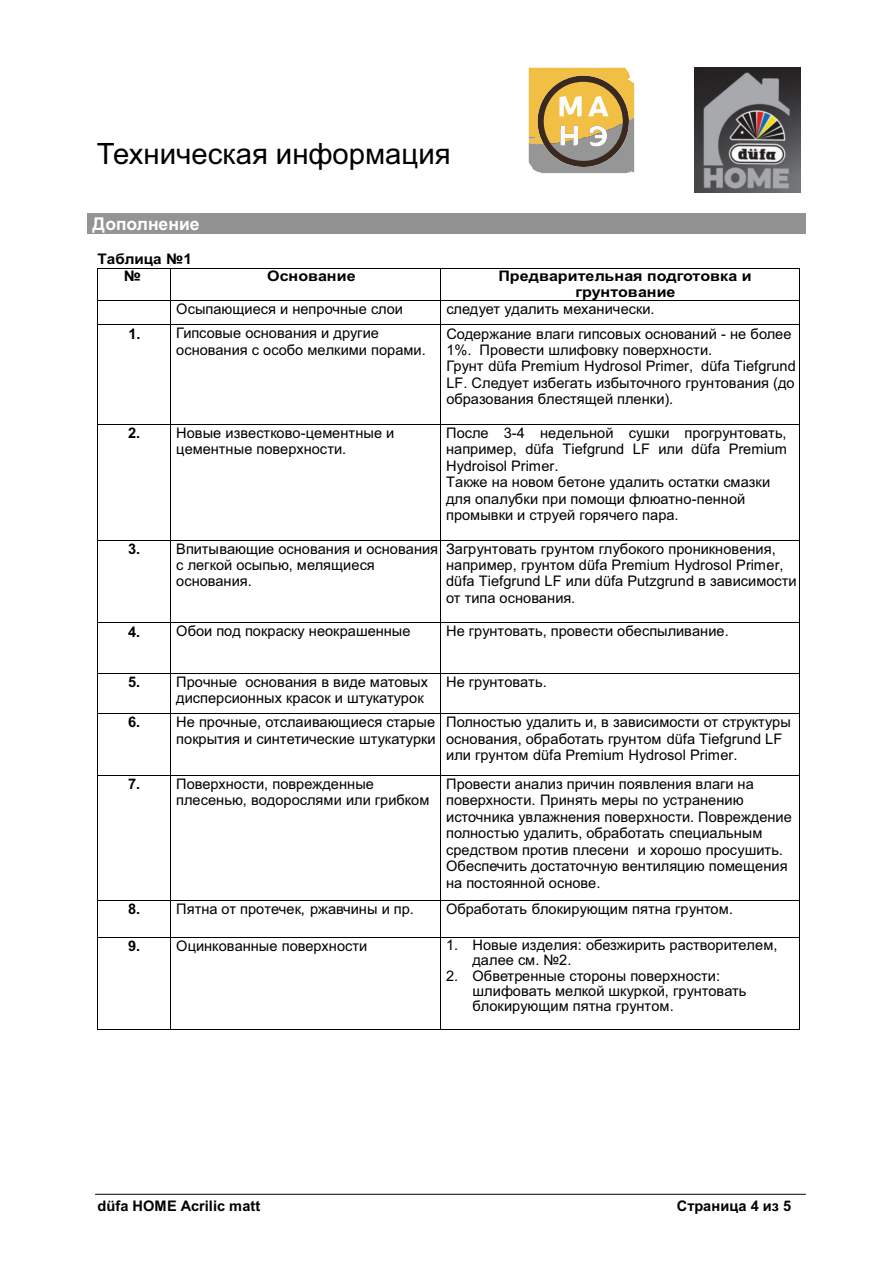
<style>
.page{position:relative;width:893px;height:1263px;background:#fff}
.page>*{position:absolute;margin:0;border:0;box-sizing:border-box;transform-origin:0 0}
.t1{font:29.4px "Arial";color:#000}
.t2{font:700 17.55px "Arial";color:#fff}
.t3{font:14.55px/16.4px "Arial";color:#000}
.t4{font:700 14.55px "Arial";color:#000}
.t5{font:700 14.55px/15.6px "Arial";color:#000;text-align:center;scale:1.1 1}
.t6{font:700 14.55px/16.8px "Arial";color:#000;scale:1.05 1}
</style>
<div class="page">
<hr style="left:95px;top:1194px;width:710px;height:1px;background:#000">
<img style="left:695px;top:68px;width:105px;height:124px">
<div style="left:88px;top:213px;width:112px;height:21px;background:#949494"></div>
<div style="left:200px;top:213px;width:606px;height:21px;background:#929292"></div>
<hr style="left:98px;top:268px;width:73px;height:1px;background:#000">
<hr style="left:171px;top:268px;width:269px;height:1px;background:#000">
<hr style="left:441px;top:268px;width:358px;height:1px;background:#000">
<hr style="left:97px;top:268px;width:1px;height:32px;background:#000">
<hr style="left:171px;top:268px;width:1px;height:32px;background:#000">
<hr style="left:440px;top:268px;width:1px;height:32px;background:#000">
<hr style="left:799px;top:268px;width:1px;height:32px;background:#000">
<hr style="left:98px;top:300px;width:73px;height:1px;background:#000">
<hr style="left:171px;top:300px;width:269px;height:1px;background:#000">
<hr style="left:441px;top:300px;width:358px;height:1px;background:#000">
<svg style="left:97px;top:300px;width:1px;height:25px"></svg>
<hr style="left:98px;top:324px;width:73px;height:1px;background:#000">
<hr style="left:171px;top:324px;width:269px;height:1px;background:#000">
<svg style="left:440px;top:300px;width:1px;height:25px"></svg>
<hr style="left:441px;top:324px;width:358px;height:1px;background:#000">
<svg style="left:799px;top:300px;width:1px;height:25px"></svg>
<hr style="left:97px;top:325px;width:1px;height:99px;background:#000">
<hr style="left:171px;top:325px;width:1px;height:99px;background:#000">
<hr style="left:440px;top:325px;width:1px;height:99px;background:#000">
<hr style="left:799px;top:325px;width:1px;height:99px;background:#000">
<hr style="left:98px;top:424px;width:73px;height:1px;background:#000">
<hr style="left:171px;top:424px;width:269px;height:1px;background:#000">
<hr style="left:441px;top:424px;width:358px;height:1px;background:#000">
<hr style="left:97px;top:425px;width:1px;height:115px;background:#000">
<hr style="left:171px;top:425px;width:1px;height:115px;background:#000">
<hr style="left:440px;top:425px;width:1px;height:115px;background:#000">
<hr style="left:799px;top:425px;width:1px;height:115px;background:#000">
<hr style="left:98px;top:540px;width:73px;height:1px;background:#000">
<hr style="left:171px;top:540px;width:269px;height:1px;background:#000">
<hr style="left:441px;top:540px;width:358px;height:1px;background:#000">
<hr style="left:97px;top:540px;width:1px;height:82px;background:#000">
<hr style="left:171px;top:540px;width:1px;height:82px;background:#000">
<hr style="left:440px;top:540px;width:1px;height:82px;background:#000">
<hr style="left:799px;top:540px;width:1px;height:82px;background:#000">
<hr style="left:98px;top:622px;width:73px;height:1px;background:#000">
<hr style="left:171px;top:622px;width:269px;height:1px;background:#000">
<hr style="left:441px;top:622px;width:358px;height:1px;background:#000">
<hr style="left:97px;top:623px;width:1px;height:50px;background:#000">
<hr style="left:171px;top:623px;width:1px;height:50px;background:#000">
<hr style="left:440px;top:623px;width:1px;height:50px;background:#000">
<hr style="left:799px;top:623px;width:1px;height:50px;background:#000">
<hr style="left:98px;top:673px;width:73px;height:1px;background:#000">
<hr style="left:171px;top:673px;width:269px;height:1px;background:#000">
<hr style="left:441px;top:673px;width:358px;height:1px;background:#000">
<hr style="left:97px;top:674px;width:1px;height:39px;background:#000">
<hr style="left:171px;top:674px;width:1px;height:39px;background:#000">
<hr style="left:440px;top:674px;width:1px;height:39px;background:#000">
<hr style="left:799px;top:674px;width:1px;height:39px;background:#000">
<hr style="left:98px;top:713px;width:73px;height:1px;background:#000">
<hr style="left:171px;top:713px;width:269px;height:1px;background:#000">
<hr style="left:441px;top:713px;width:358px;height:1px;background:#000">
<hr style="left:97px;top:714px;width:1px;height:61px;background:#000">
<hr style="left:171px;top:714px;width:1px;height:61px;background:#000">
<hr style="left:440px;top:714px;width:1px;height:61px;background:#000">
<hr style="left:799px;top:714px;width:1px;height:61px;background:#000">
<hr style="left:98px;top:775px;width:73px;height:1px;background:#000">
<hr style="left:171px;top:775px;width:269px;height:1px;background:#000">
<hr style="left:441px;top:775px;width:358px;height:1px;background:#000">
<hr style="left:97px;top:776px;width:1px;height:124px;background:#000">
<hr style="left:171px;top:776px;width:1px;height:124px;background:#000">
<hr style="left:440px;top:776px;width:1px;height:124px;background:#000">
<hr style="left:799px;top:776px;width:1px;height:124px;background:#000">
<hr style="left:98px;top:900px;width:73px;height:1px;background:#000">
<hr style="left:171px;top:900px;width:269px;height:1px;background:#000">
<hr style="left:441px;top:900px;width:358px;height:1px;background:#000">
<hr style="left:97px;top:901px;width:1px;height:36px;background:#000">
<hr style="left:171px;top:901px;width:1px;height:36px;background:#000">
<hr style="left:440px;top:901px;width:1px;height:36px;background:#000">
<hr style="left:799px;top:901px;width:1px;height:36px;background:#000">
<hr style="left:98px;top:937px;width:73px;height:1px;background:#000">
<hr style="left:171px;top:937px;width:269px;height:1px;background:#000">
<hr style="left:441px;top:937px;width:358px;height:1px;background:#000">
<hr style="left:97px;top:937px;width:1px;height:92px;background:#000">
<hr style="left:98px;top:1029px;width:73px;height:1px;background:#000">
<hr style="left:171px;top:937px;width:1px;height:92px;background:#000">
<hr style="left:171px;top:1029px;width:269px;height:1px;background:#000">
<hr style="left:440px;top:937px;width:1px;height:92px;background:#000">
<hr style="left:441px;top:1029px;width:358px;height:1px;background:#000">
<hr style="left:799px;top:937px;width:1px;height:92px;background:#000">
<svg style="left:529px;top:67px;width:105px;height:106px;background:#bea468"></svg>
<h1 class="t1" style="left:97px;top:143px;width:355px">Техническая информация</h1>
<p class="t2" style="left:93px;top:217px;width:108px">Дополнение</p>
<p class="t6" style="left:124px;top:252px;width:66px;text-indent:-26px">Таблица №1 №</p>
<p class="t5" style="left:267px;top:270px;width:82px">Основание</p>
<p class="t5" style="left:498px;top:270px;width:232px">Предварительная подготовка и грунтование</p>
<p class="t3" style="left:176px;top:302px;width:228px">Осыпающиеся и непрочные слои</p>
<p class="t3" style="left:446px;top:302px;width:210px">следует удалить механически.</p>
<p class="t4" style="left:128px;top:328px;width:14px">1.</p>
<p class="t3" style="left:176px;top:326px;width:251px">Гипсовые основания и другие основания с особо мелкими порами.</p>
<p class="t3" style="left:446px;top:327px;width:351px">Содержание влаги гипсовых оснований - не более 1%. Провести шлифовку поверхности.<br>Грунт düfa Premium Hydrosol Primer, düfa Tiefgrund LF. Следует избегать избыточного грунтования (до образования блестящей пленки).</p>
<p class="t4" style="left:128px;top:428px;width:14px">2.</p>
<p class="t3" style="left:176px;top:426px;width:220px">Новые известково-цементные и цементные поверхности.</p>
<p class="t3" style="left:446px;top:426px;width:342px">После 3-4 недельной сушки прогрунтовать, например, düfa Tiefgrund LF или düfa Premium Hydroisol Primer.<br>Также на новом бетоне удалить остатки смазки для опалубки при помощи флюатно-пенной промывки и струей горячего пара.</p>
<p class="t4" style="left:128px;top:543px;width:14px">3.</p>
<p class="t3" style="left:176px;top:542px;width:263px">Впитывающие основания и основания с легкой осыпью, мелящиеся основания.</p>
<p class="t3" style="left:446px;top:542px;width:352px">Загрунтовать грунтом глубокого проникновения, например, грунтом düfa Premium Hydrosol Primer, düfa Tiefgrund LF или düfa Putzgrund в зависимости от типа основания.</p>
<p class="t4" style="left:128px;top:626px;width:14px">4.</p>
<p class="t3" style="left:176px;top:624px;width:236px">Обои под покраску неокрашенные</p>
<p class="t3" style="left:446px;top:624px;width:284px">Не грунтовать, провести обеспыливание.</p>
<p class="t4" style="left:128px;top:677px;width:14px">5.</p>
<p class="t3" style="left:176px;top:675px;width:253px">Прочные основания в виде матовых дисперсионных красок и штукатурок</p>
<p class="t3" style="left:446px;top:675px;width:102px">Не грунтовать.</p>
<p class="t4" style="left:128px;top:717px;width:14px">6.</p>
<p class="t3" style="left:176px;top:715px;width:261px">Не прочные, отслаивающиеся старые покрытия и синтетические штукатурки</p>
<p class="t3" style="left:446px;top:715px;width:346px">Полностью удалить и, в зависимости от структуры основания, обработать грунтом düfa Tiefgrund LF или грунтом düfa Premium Hydrosol Primer.</p>
<p class="t4" style="left:128px;top:779px;width:14px">7.</p>
<p class="t3" style="left:176px;top:777px;width:255px">Поверхности, поврежденные плесенью, водорослями или грибком</p>
<p class="t3" style="left:446px;top:777px;width:347px">Провести анализ причин появления влаги на поверхности. Принять меры по устранению источника увлажнения поверхности. Повреждение полностью удалить, обработать специальным средством против плесени и хорошо просушить.<br>Обеспечить достаточную вентиляцию помещения на постоянной основе.</p>
<p class="t4" style="left:128px;top:904px;width:14px">8.</p>
<p class="t3" style="left:176px;top:902px;width:239px">Пятна от протечек, ржавчины и пр.</p>
<p class="t3" style="left:446px;top:902px;width:289px">Обработать блокирующим пятна грунтом.</p>
<p class="t4" style="left:128px;top:940px;width:14px">9.</p>
<p class="t3" style="left:176px;top:939px;width:193px">Оцинкованные поверхности</p>
<p class="t3" style="left:473px;top:938px;width:306px;line-height:15.5px;text-indent:-26px">1. Новые изделия: обезжирить растворителем, далее см. №2.</p>
<p class="t3" style="left:473px;top:969px;width:275px;line-height:15.3px;text-indent:-26px">2. Обветренные стороны поверхности: шлифовать мелкой шкуркой, грунтовать блокирующим пятна грунтом.</p>
<p class="t4" style="left:98px;top:1200px;width:164px">düfa HOME Acrilic matt</p>
<p class="t4" style="left:677px;top:1200px;width:116px">Страница 4 из 5</p>
</div>
